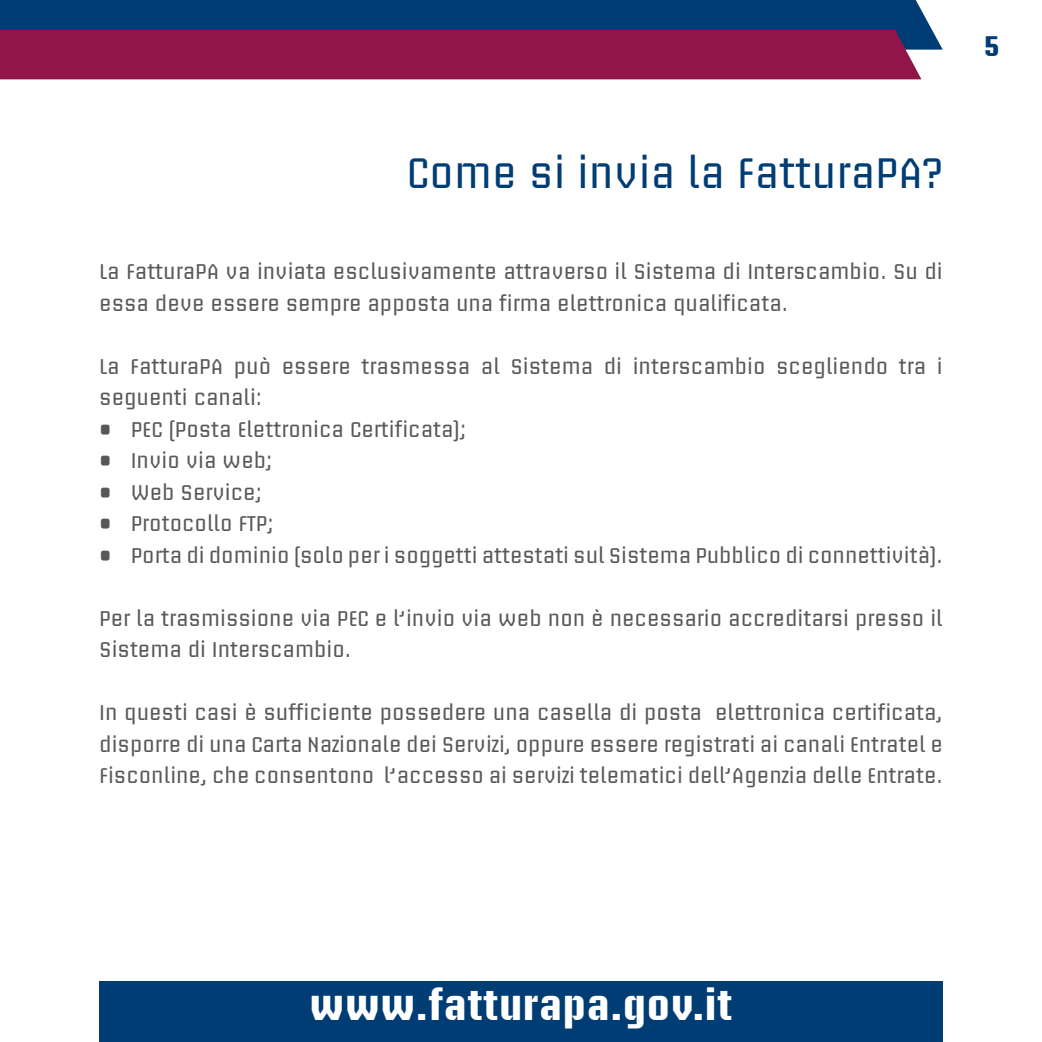
<style>
.page{position:relative;width:1042px;height:1042px;background:#fff}
.page>*{position:absolute;margin:0;border:0;box-sizing:border-box;transform-origin:0 0}
.t1{font:42px "Briem Akademi Std";color:#003d74}
.t2{font:700 41.12px "Briem Akademi Std";letter-spacing:.03em;color:#fff}
.t3{font:700 28px "Briem Akademi Std";color:#003d74}
.t4{font:21px/31.5px "Briem Akademi Std";color:#58585a}
</style>
<div class="page">
<div style="left:0;top:0;width:943px;height:50px;background:#003d74"></div>
<div style="left:0;top:30px;width:921px;height:49px;background:#911549"></div>
<div style="left:99px;top:982px;width:844px;height:60px;background:#003d74"></div>
<h1 class="t1" style="left:406px;top:150px;width:538px">Come si invia la FatturaPA?</h1>
<p class="t4" style="left:99px;top:256px;width:845px">La FatturaPA va inviata esclusivamente attraverso il Sistema di Interscambio. Su di essa deve essere sempre apposta una firma elettronica qualificata.</p>
<p class="t4" style="left:99px;top:351px;width:845px">La FatturaPA può essere trasmessa al Sistema di interscambio scegliendo tra i seguenti canali:</p>
<p class="t4" style="left:99px;top:414px;width:368px">• PEC (Posta Elettronica Certificata);</p>
<p class="t4" style="left:99px;top:445px;width:175px">• Invio via web;</p>
<p class="t4" style="left:99px;top:477px;width:164px">• Web Service;</p>
<p class="t4" style="left:99px;top:508px;width:176px">• Protocollo FTP;</p>
<p class="t4" style="left:99px;top:540px;width:845px">• Porta di dominio (solo per i soggetti attestati sul Sistema Pubblico di connettività).</p>
<p class="t4" style="left:99px;top:603px;width:845px">Per la trasmissione via PEC e l’invio via web non è necessario accreditarsi presso il<br>Sistema di Interscambio.</p>
<p class="t4" style="left:99px;top:697px;width:845px;text-align:justify">In questi casi è sufficiente possedere una casella di posta elettronica certificata, disporre di una Carta Nazionale dei Servizi, oppure essere registrati ai canali Entratel e Fisconline, che consentono l’accesso ai servizi telematici dell’Agenzia delle Entrate.</p>
<h3 class="t3" style="left:984px;top:31px;width:17px">5</h3>
<h2 class="t2" style="left:310px;top:983px;width:424px">www.fatturapa.gov.it</h2>
</div>
